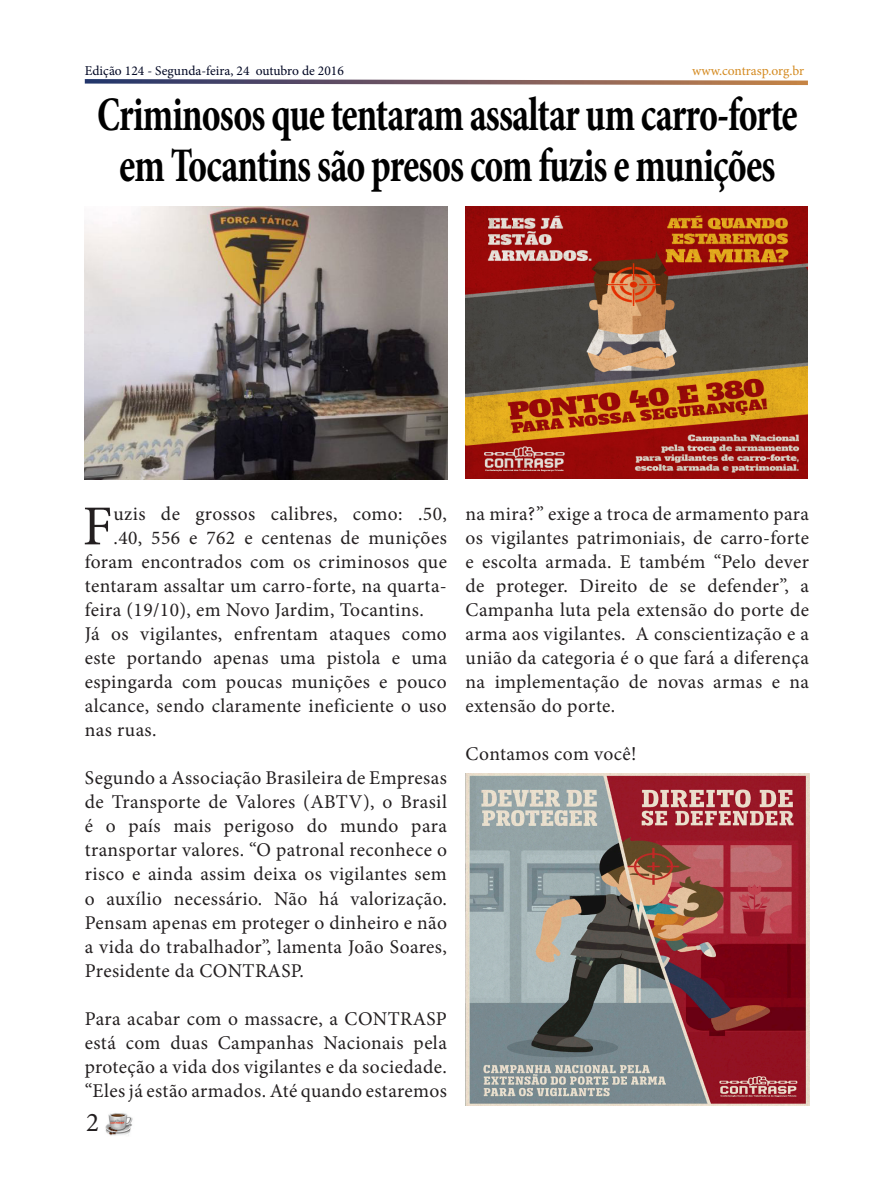
<style>
.page{position:relative;width:893px;height:1191px;background:#fff}
.page>*{position:absolute;margin:0;border:0;box-sizing:border-box;transform-origin:0 0}
.t1{font:56.4px "Minion Pro";color:#231f20}
.t2{font:700 condensed 48.75px/51px "Minion Pro";letter-spacing:-.025em;color:#000;text-align:center;scale:.8 1}
.t3{font:27px "Minion Pro";color:#231f20}
.t4{font:19.5px/24px "Minion Pro";letter-spacing:.02em;color:#231f20;text-align:justify}
.t5{font:13.5px "Minion Pro";color:#000622}
.t6{font:13.5px "Minion Pro";letter-spacing:-.005em;color:#d48a20}
</style>
<div class="page">
<img style="left:105px;top:1113px;width:28px;height:23px">
<svg style="left:84px;top:79px;width:724px;height:7px"></svg>
<img style="left:466px;top:773px;width:343px;height:333px">
<img style="left:85px;top:206px;width:362px;height:274px">
<img style="left:466px;top:206px;width:342px;height:272px">
<p class="t5" style="left:85px;top:61px;width:261px">Edição 124 - Segunda-feira, 24 outubro de 2016</p>
<p class="t6" style="left:692px;top:61px;width:114px">www.contrasp.org.br</p>
<p class="t2" style="left:97px;top:89px;width:877px">Criminosos que tentaram assaltar um carro-forte em Tocantins são presos com fuzis e munições</p>
<p class="t1" style="left:83px;top:488px;width:31px">F</p>
<p class="t4" style="left:114px;top:502px;width:335px">uzis de grossos calibres, como: .50,</p>
<p class="t4" style="left:114px;top:526px;width:335px">.40, 556 e 762 e centenas de munições</p>
<p class="t4" style="left:85px;top:550px;width:364px">foram encontrados com os criminosos que</p>
<p class="t4" style="left:85px;top:574px;width:364px">tentaram assaltar um carro-forte, na quarta-</p>
<p class="t4" style="left:85px;top:598px;width:340px">feira (19/10), em Novo Jardim, Tocantins.</p>
<p class="t4" style="left:85px;top:622px;width:364px">Já os vigilantes, enfrentam ataques como este portando apenas uma pistola e uma espingarda com poucas munições e pouco alcance, sendo claramente ineficiente o uso nas ruas.</p>
<p class="t4" style="left:85px;top:766px;width:364px">Segundo a Associação Brasileira de Empresas de Transporte de Valores (ABTV), o Brasil é o país mais perigoso do mundo para transportar valores. “O patronal reconhece o risco e ainda assim deixa os vigilantes sem o auxílio necessário. Não há valorização.<br>Pensam apenas em proteger o dinheiro e não a vida do trabalhador”, lamenta João Soares, Presidente da CONTRASP.</p>
<p class="t4" style="left:85px;top:1006px;width:364px">Para acabar com o massacre, a CONTRASP está com duas Campanhas Nacionais pela proteção a vida dos vigilantes e da sociedade. “Eles já estão armados. Até quando estaremos</p>
<p class="t3" style="left:86px;top:1104px;width:14px">2</p>
<p class="t4" style="left:466px;top:502px;width:345px">na mira?” exige a troca de armamento para os vigilantes patrimoniais, de carro-forte e escolta armada. E também “Pelo dever de proteger. Direito de se defender”, a Campanha luta pela extensão do porte de arma aos vigilantes. A conscientização e a união da categoria é o que fará a diferença na implementação de novas armas e na extensão do porte.</p>
<p class="t4" style="left:466px;top:742px;width:173px">Contamos com você!</p>
</div>
